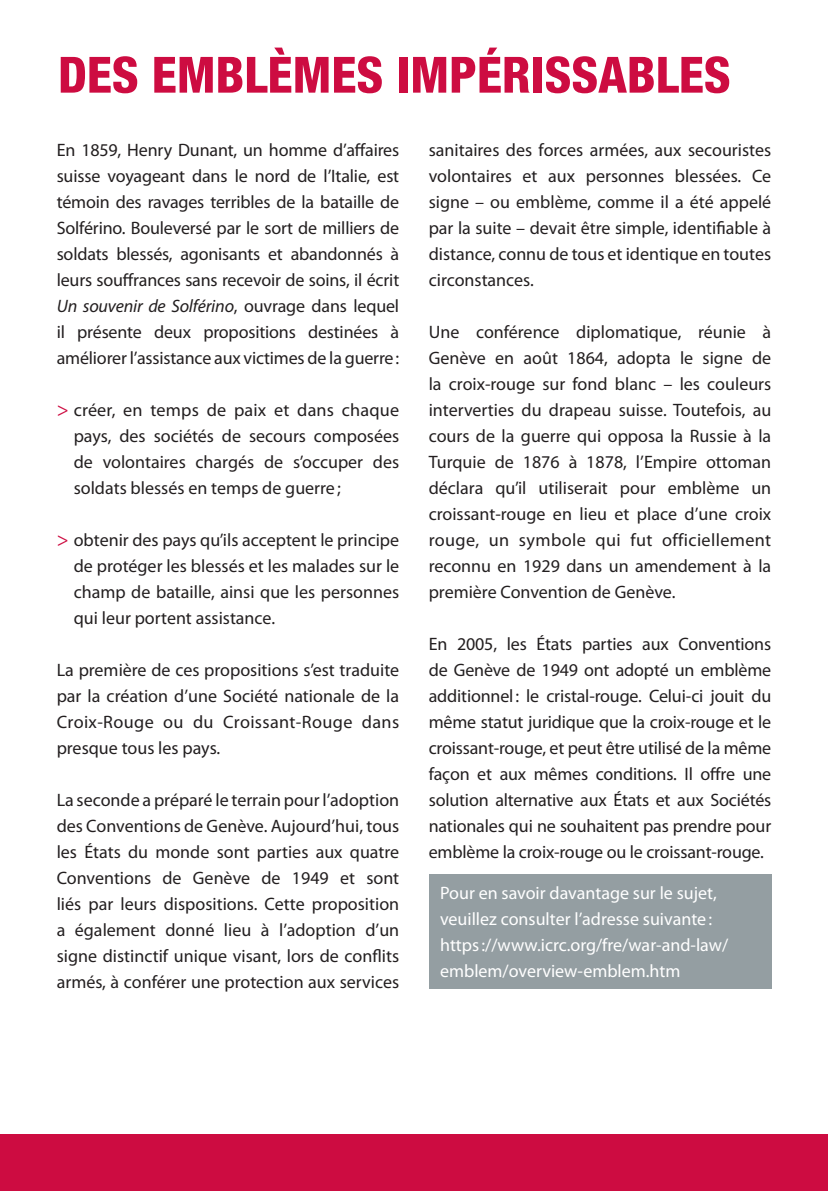
<style>
.page{position:relative;width:828px;height:1191px;background:#fff}
.page>*{position:absolute;margin:0;border:0;box-sizing:border-box;transform-origin:0 0}
.t1{font:800 condensed 50px "Helvetica Neue LT Pro";color:#cd0c41}
.t2{font:18px/26px "Myriad Pro";color:#231f20;text-align:justify}
.t3{font:18px/26px "Myriad Pro";color:#fff}
.s1{font-style:italic}
.s2{font-size:20px;color:#cd0c41}
</style>
<div class="page">
<div style="left:429px;top:874px;width:342px;height:114px;background:#949ea2"></div>
<div style="left:0;top:1134px;width:828px;height:57px;background:#cd0c41"></div>
<h1 class="t1" style="left:58px;top:44px;width:674px">DES EMBLÈMES IMPÉRISSABLES</h1>
<p class="t2" style="left:57px;top:137px;width:344px">En 1859, Henry Dunant, un homme d’affaires suisse voyageant dans le nord de l’Italie, est témoin des ravages terribles de la bataille de Solférino. Bouleversé par le sort de milliers de soldats blessés, agonisants et abandonnés à leurs souffrances sans recevoir de soins, il écrit <span class="s1">Un souvenir de Solférino</span>, ouvrage dans lequel il présente deux propositions destinées à améliorer l’assistance aux victimes de la guerre:</p>
<p class="t2" style="left:74px;top:397px;width:327px;text-indent:-17px"><span class="s2">&gt;</span> créer, en temps de paix et dans chaque pays, des sociétés de secours composées de volontaires chargés de s’occuper des soldats blessés en temps de guerre;</p>
<p class="t2" style="left:74px;top:527px;width:327px;text-indent:-17px"><span class="s2">&gt;</span> obtenir des pays qu’ils acceptent le principe de protéger les blessés et les malades sur le champ de bataille, ainsi que les personnes qui leur portent assistance.</p>
<p class="t2" style="left:57px;top:657px;width:344px">La première de ces propositions s’est traduite par la création d’une Société nationale de la Croix-Rouge ou du Croissant-Rouge dans presque tous les pays.</p>
<p class="t2" style="left:57px;top:787px;width:344px">La seconde a préparé le terrain pour l’adoption des Conventions de Genève. Aujourd’hui, tous les États du monde sont parties aux quatre Conventions de Genève de 1949 et sont liés par leurs dispositions. Cette proposition a également donné lieu à l’adoption d’un signe distinctif unique visant, lors de conflits armés, à conférer une protection aux services</p>
<p class="t2" style="left:429px;top:137px;width:344px">sanitaires des forces armées, aux secouristes volontaires et aux personnes blessées. Ce signe – ou emblème, comme il a été appelé par la suite – devait être simple, identifiable à distance, connu de tous et identique en toutes circonstances.</p>
<p class="t2" style="left:429px;top:319px;width:344px">Une conférence diplomatique, réunie à Genève en août 1864, adopta le signe de la croix-rouge sur fond blanc – les couleurs interverties du drapeau suisse. Toutefois, au cours de la guerre qui opposa la Russie à la Turquie de 1876 à 1878, l’Empire ottoman déclara qu’il utiliserait pour emblème un croissant-rouge en lieu et place d’une croix rouge, un symbole qui fut officiellement reconnu en 1929 dans un amendement à la première Convention de Genève.</p>
<p class="t2" style="left:429px;top:631px;width:344px">En 2005, les États parties aux Conventions de Genève de 1949 ont adopté un emblème additionnel: le cristal-rouge. Celui-ci jouit du même statut juridique que la croix-rouge et le croissant-rouge, et peut être utilisé de la même façon et aux mêmes conditions. Il offre une solution alternative aux États et aux Sociétés nationales qui ne souhaitent pas prendre pour emblème la croix-rouge ou le croissant-rouge.</p>
<p class="t3" style="left:440px;top:879px;width:290px">Pour en savoir davantage sur le sujet, veuillez consulter l’adresse suivante: https://www.icrc.org/fre/war-and-law/ emblem/overview-emblem.htm</p>
</div>
